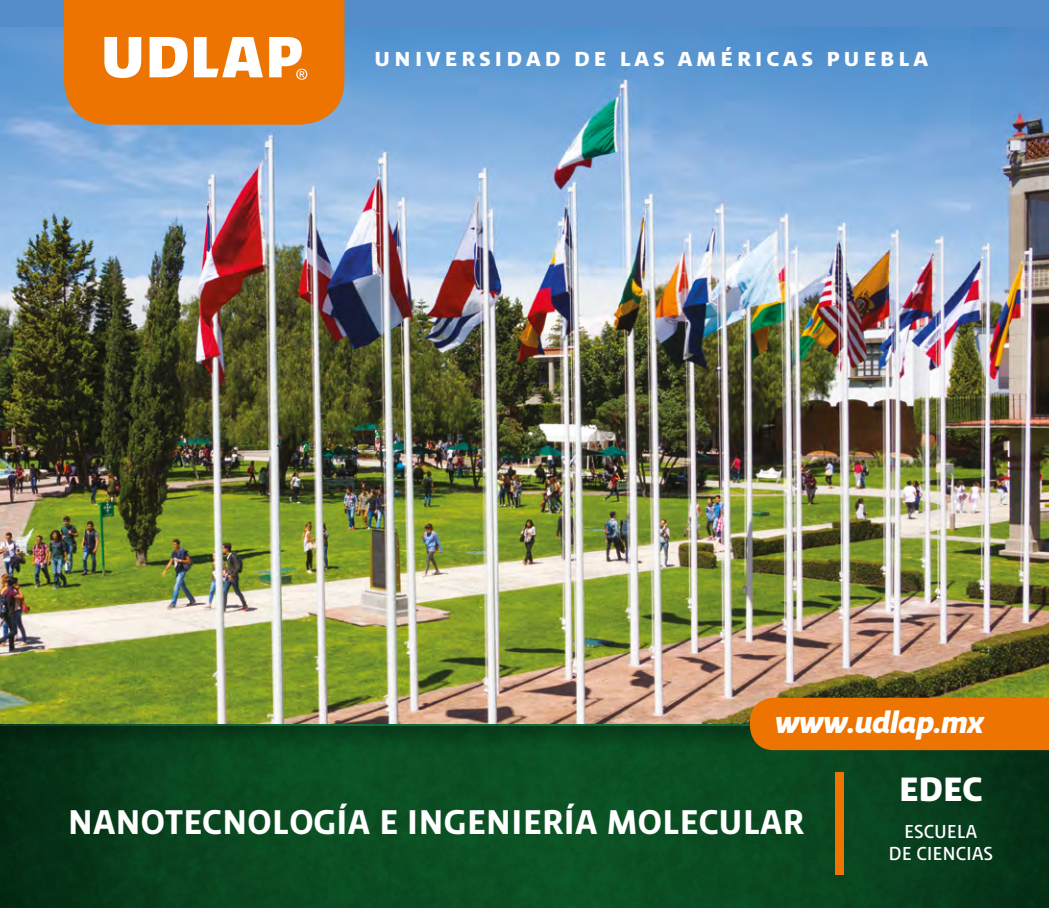
<style>
.page{position:relative;width:1049px;height:908px;background:#fff}
.page>*{position:absolute;margin:0;border:0;box-sizing:border-box;transform-origin:0 0}
.t1{font:700 36.6px "Udlap Text";color:#fff}
.t2{font:900 36px "Udlap Text";color:#fff}
.t3{font:italic 900 32px "Udlap Text";letter-spacing:-.025em;color:#fff}
.t4{font:700 26px "Udlap Text Sc";letter-spacing:.12em;color:#fff}
.t5{font:20px/21.6px "Udlap Text";color:#fff;text-align:center}
</style>
<div class="page">
<img style="left:0;top:748px;width:1049px;height:159px">
<div style="left:0;top:0;width:1049px;height:748px;background:#000;opacity:.26"></div>
<img style="left:0;top:0;width:1049px;height:723px">
<div style="left:750px;top:697px;width:299px;height:52px;background:#ee7402"></div>
<svg style="left:64px;top:0;width:280px;height:125px;background:#ed882a"></svg>
<div style="left:835px;top:771px;width:8px;height:102px;background:#ee7402"></div>
<p class="t4" style="left:374px;top:42px;width:556px">universidad de las américas puebla</p>
<p class="t3" style="left:773px;top:702px;width:210px">www.udlap.mx</p>
<p class="t1" style="left:68px;top:799px;width:738px">NANOTECNOLOGÍA E INGENIERÍA MOLECULAR</p>
<p class="t2" style="left:899px;top:765px;width:86px">EDEC</p>
<p class="t5" style="left:888px;top:820px;width:106px">ESCUELA<br>DE CIENCIAS</p>
</div>
